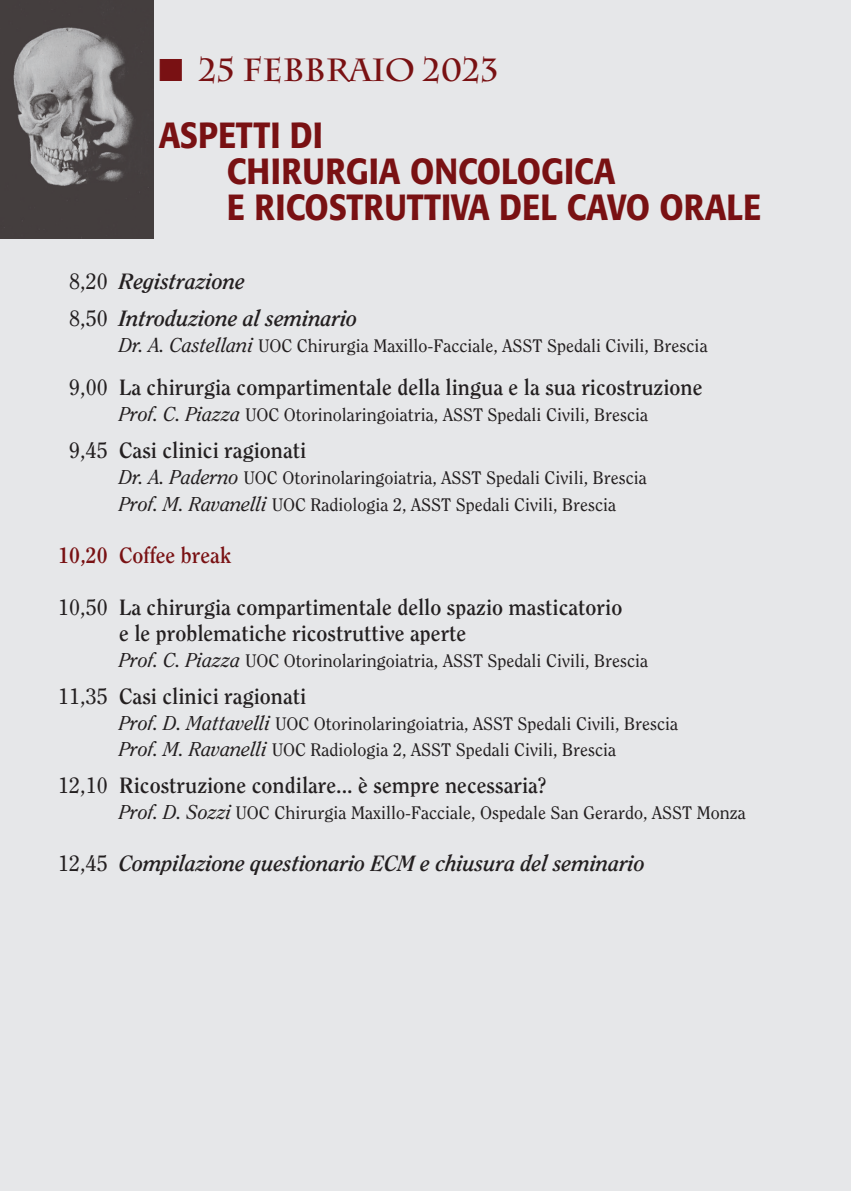
<style>
.page{position:relative;width:851px;height:1191px;background:#fff}
.page>*{position:absolute;margin:0;border:0;box-sizing:border-box;transform-origin:0 0}
.t1{font:500 36px "Formata";color:#791113;scale:.9 1}
.t2{font:700 32px "Charlemagne Std";letter-spacing:-.01em;color:#791113}
.t3{font:700 22px/26px "Clearface";color:#231f20}
.t4{font:italic 700 22px "Clearface";color:#231f20}
.t5{font:700 22px "Clearface";color:#791113}
.t6{font:18px "Clearface";color:#231f20}
.s1{font-weight:400;font-style:normal}
.s2{font-style:italic;font-size:20px}
.s3{font-weight:400}
</style>
<div class="page">
<div style="left:0;top:0;width:850px;height:1191px;background:#e6e7e9"></div>
<img style="left:0;top:0;width:153px;height:238px">
<p class="t2" style="left:159px;top:51px;width:341px">■ 25 FEBBRAIO 2023</p>
<p class="t1" style="left:159px;top:113px;width:184px">ASPETTI DI</p>
<p class="t1" style="left:227px;top:149px;width:433px">CHIRURGIA ONCOLOGICA</p>
<p class="t1" style="left:227px;top:185px;width:595px">E RICOSTRUTTIVA DEL CAVO ORALE</p>
<p class="t4" style="left:69px;top:268px;width:177px"><span class="s1">8,20</span> Registrazione</p>
<p class="t4" style="left:69px;top:305px;width:290px"><span class="s1">8,50</span> Introduzione al seminario</p>
<p class="t6" style="left:119px;top:335px;width:590px"><span class="s2">Dr. A. Castellani</span> UOC Chirurgia Maxillo-Facciale, ASST Spedali Civili, Brescia</p>
<p class="t3" style="left:69px;top:374px;width:634px"><span class="s3">9,00</span> La chirurgia compartimentale della lingua e la sua ricostruzione</p>
<p class="t6" style="left:119px;top:404px;width:530px"><span class="s2">Prof. C. Piazza</span> UOC Otorinolaringoiatria, ASST Spedali Civili, Brescia</p>
<p class="t3" style="left:69px;top:438px;width:238px"><span class="s3">9,45</span> Casi clinici ragionati</p>
<p class="t6" style="left:119px;top:467px;width:529px"><span class="s2">Dr. A. Paderno</span> UOC Otorinolaringoiatria, ASST Spedali Civili, Brescia</p>
<p class="t6" style="left:119px;top:493px;width:498px"><span class="s2">Prof. M. Ravanelli</span> UOC Radiologia 2, ASST Spedali Civili, Brescia</p>
<p class="t5" style="left:58px;top:541px;width:174px">10,20 Coffee break</p>
<p class="t3" style="left:119px;top:594px;width:504px;text-indent:-61px"><span class="s3">10,50</span> La chirurgia compartimentale dello spazio masticatorio e le problematiche ricostruttive aperte</p>
<p class="t6" style="left:119px;top:649px;width:530px"><span class="s2">Prof. C. Piazza</span> UOC Otorinolaringoiatria, ASST Spedali Civili, Brescia</p>
<p class="t3" style="left:58px;top:683px;width:249px"><span class="s3">11,35</span> Casi clinici ragionati</p>
<p class="t6" style="left:119px;top:713px;width:560px"><span class="s2">Prof. D. Mattavelli</span> UOC Otorinolaringoiatria, ASST Spedali Civili, Brescia</p>
<p class="t6" style="left:119px;top:739px;width:498px"><span class="s2">Prof. M. Ravanelli</span> UOC Radiologia 2, ASST Spedali Civili, Brescia</p>
<p class="t3" style="left:58px;top:772px;width:489px"><span class="s3">12,10</span> Ricostruzione condilare... è sempre necessaria?</p>
<p class="t6" style="left:119px;top:802px;width:628px"><span class="s2">Prof. D. Sozzi</span> UOC Chirurgia Maxillo-Facciale, Ospedale San Gerardo, ASST Monza</p>
<p class="t4" style="left:58px;top:851px;width:588px"><span class="s1">12,45</span> Compilazione questionario ECM e chiusura del seminario</p>
</div>
